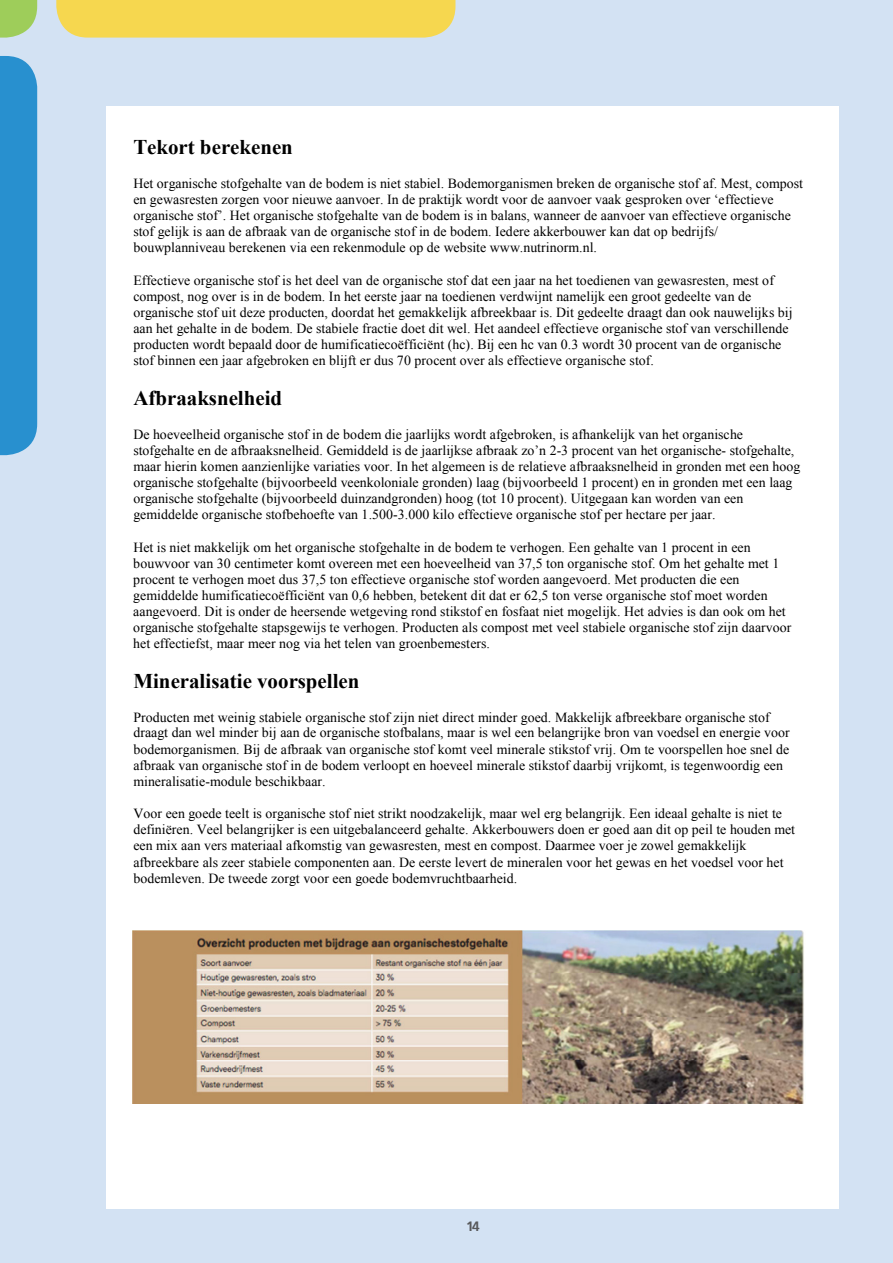
<style>
.page{position:relative;width:893px;height:1263px;background:#d3e2f3}
.page>*{position:absolute;margin:0;border:0;box-sizing:border-box;transform-origin:0 0}
.t1{font:700 20.85px "Times New Roman";color:#000}
.t2{font:13.95px/16px "Times New Roman";color:#000}
.t3{font:700 13.5px "Frutiger PFL";color:#57585a}
</style>
<div class="page">
<svg style="left:0;top:0;width:37px;height:38px"></svg>
<div style="left:56px;top:0;width:399px;height:38px;background:#f6d74f"></div>
<div style="left:0;top:56px;width:37px;height:399px;background:#2890cf"></div>
<div style="left:106px;top:106px;width:733px;height:1103px;background:#fff"></div>
<img style="left:133px;top:930px;width:671px;height:173px">
<h1 class="t1" style="left:133px;top:132px;width:161px">Tekort berekenen</h1>
<p class="t2" style="left:133px;top:175px;width:671px">Het organische stofgehalte van de bodem is niet stabiel. Bodemorganismen breken de organische stof af. Mest, compost en gewasresten zorgen voor nieuwe aanvoer. In de praktijk wordt voor de aanvoer vaak gesproken over ‘effectieve organische stof’. Het organische stofgehalte van de bodem is in balans, wanneer de aanvoer van effectieve organische stof gelijk is aan de afbraak van de organische stof in de bodem. Iedere akkerbouwer kan dat op bedrijfs/ bouwplanniveau berekenen via een rekenmodule op de website www.nutrinorm.nl.</p>
<p class="t2" style="left:133px;top:272px;width:661px">Effectieve organische stof is het deel van de organische stof dat een jaar na het toedienen van gewasresten, mest of compost, nog over is in de bodem. In het eerste jaar na toedienen verdwijnt namelijk een groot gedeelte van de organische stof uit deze producten, doordat het gemakkelijk afbreekbaar is. Dit gedeelte draagt dan ook nauwelijks bij aan het gehalte in de bodem. De stabiele fractie doet dit wel. Het aandeel effectieve organische stof van verschillende producten wordt bepaald door de humificatiecoëfficiënt (hc). Bij een hc van 0.3 wordt 30 procent van de organische stof binnen een jaar afgebroken en blijft er dus 70 procent over als effectieve organische stof.</p>
<h1 class="t1" style="left:133px;top:383px;width:150px">Afbraaksnelheid</h1>
<p class="t2" style="left:133px;top:426px;width:668px">De hoeveelheid organische stof in de bodem die jaarlijks wordt afgebroken, is afhankelijk van het organische stofgehalte en de afbraaksnelheid. Gemiddeld is de jaarlijkse afbraak zo’n 2-3 procent van het organische- stofgehalte, maar hierin komen aanzienlijke variaties voor. In het algemeen is de relatieve afbraaksnelheid in gronden met een hoog organische stofgehalte (bijvoorbeeld veenkoloniale gronden) laag (bijvoorbeeld 1 procent) en in gronden met een laag organische stofgehalte (bijvoorbeeld duinzandgronden) hoog (tot 10 procent). Uitgegaan kan worden van een gemiddelde organische stofbehoefte van 1.500-3.000 kilo effectieve organische stof per hectare per jaar.</p>
<p class="t2" style="left:133px;top:539px;width:660px">Het is niet makkelijk om het organische stofgehalte in de bodem te verhogen. Een gehalte van 1 procent in een bouwvoor van 30 centimeter komt overeen met een hoeveelheid van 37,5 ton organische stof. Om het gehalte met 1 procent te verhogen moet dus 37,5 ton effectieve organische stof worden aangevoerd. Met producten die een gemiddelde humificatiecoëfficiënt van 0,6 hebben, betekent dit dat er 62,5 ton verse organische stof moet worden aangevoerd. Dit is onder de heersende wetgeving rond stikstof en fosfaat niet mogelijk. Het advies is dan ook om het organische stofgehalte stapsgewijs te verhogen. Producten als compost met veel stabiele organische stof zijn daarvoor het effectiefst, maar meer nog via het telen van groenbemesters.</p>
<h1 class="t1" style="left:133px;top:666px;width:228px">Mineralisatie voorspellen</h1>
<p class="t2" style="left:133px;top:709px;width:658px">Producten met weinig stabiele organische stof zijn niet direct minder goed. Makkelijk afbreekbare organische stof draagt dan wel minder bij aan de organische stofbalans, maar is wel een belangrijke bron van voedsel en energie voor bodemorganismen. Bij de afbraak van organische stof komt veel minerale stikstof vrij. Om te voorspellen hoe snel de afbraak van organische stof in de bodem verloopt en hoeveel minerale stikstof daarbij vrijkomt, is tegenwoordig een mineralisatie-module beschikbaar.</p>
<p class="t2" style="left:133px;top:805px;width:663px">Voor een goede teelt is organische stof niet strikt noodzakelijk, maar wel erg belangrijk. Een ideaal gehalte is niet te definiëren. Veel belangrijker is een uitgebalanceerd gehalte. Akkerbouwers doen er goed aan dit op peil te houden met een mix aan vers materiaal afkomstig van gewasresten, mest en compost. Daarmee voer je zowel gemakkelijk afbreekbare als zeer stabiele componenten aan. De eerste levert de mineralen voor het gewas en het voedsel voor het bodemleven. De tweede zorgt voor een goede bodemvruchtbaarheid.</p>
<p class="t3" style="left:466px;top:1217px;width:15px">14</p>
</div>
